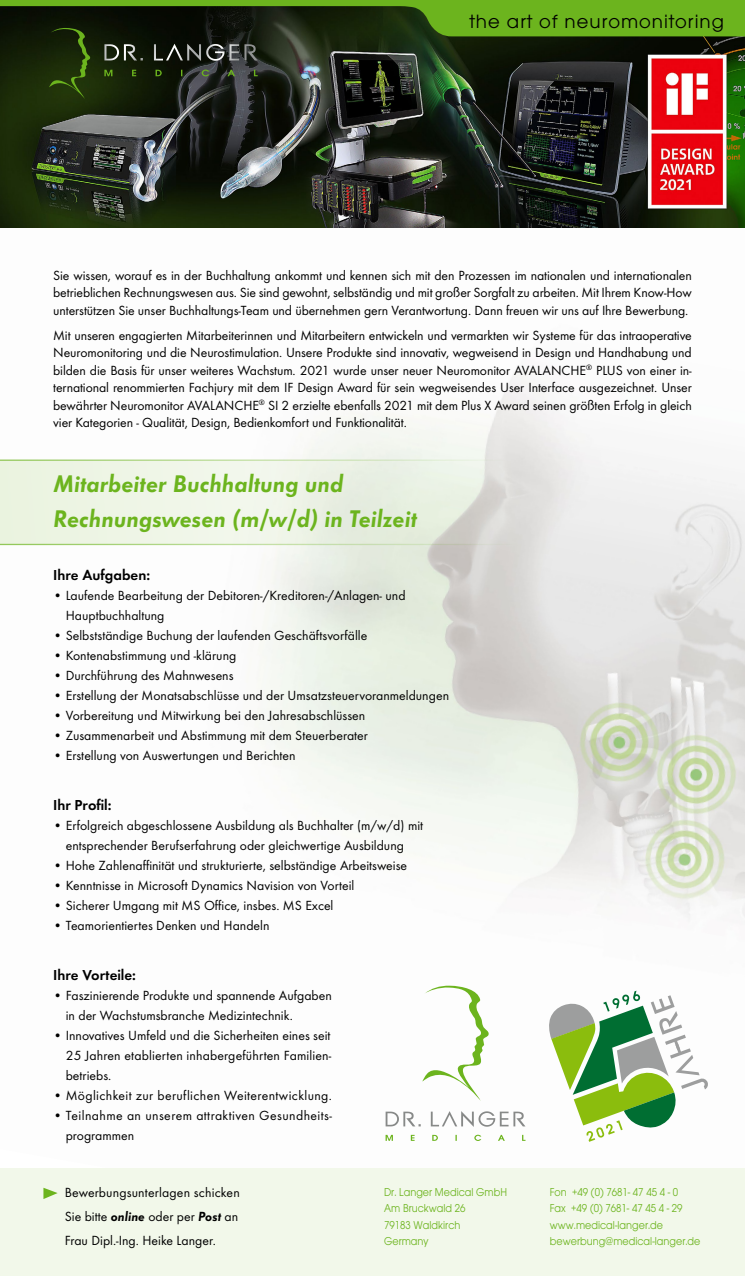
<style>
.page{position:relative;width:745px;height:1276px;background:#fff}
.page>*{position:absolute;margin:0;border:0;box-sizing:border-box;transform-origin:0 0}
.t1{font:italic 600 25px/35px "Futura T";color:#6cb41e}
.t2{font:20px "Avant Garde Gothic Itc T";letter-spacing:.05em;color:#000}
.t3{font:600 15px "Futura T";color:#000}
.t4{font:13.75px/17.5px "Futura T";color:#000;text-align:justify}
.t5{font:13.75px/20px "Futura T";letter-spacing:.03em;color:#000}
.t6{font:13.75px "Futura T";letter-spacing:.025em;color:#000}
.t7{font:11.88px/16.2px "Avant Garde Gothic Itc T";color:#6cb41e;scale:.9 1}
.s1{font-weight:600;font-style:italic}
</style>
<div class="page">
<img style="left:0;top:373px;width:744px;height:769px">
<svg style="left:0;top:459px;width:531px;height:86px;background:#e8efe0"></svg>
<img style="left:0;top:99px;width:744px;height:129px">
<div style="left:0;top:1168px;width:744px;height:108px;background:#f2f8ea"></div>
<svg style="left:0;top:0;width:744px;height:99px;background:#37461b"></svg>
<img style="left:124px;top:44px;width:133px;height:17px">
<svg style="left:43px;top:1187px;width:15px;height:12px"></svg>
<svg style="left:385px;top:1111px;width:140px;height:16px"></svg>
<svg style="left:385px;top:1134px;width:140px;height:7px"></svg>
<svg style="left:422px;top:985px;width:67px;height:116px"></svg>
<svg style="left:548px;top:990px;width:160px;height:151px"></svg>
<h2 class="t2" style="left:469px;top:9px;width:256px">the art of neuromonitoring</h2>
<p class="t4" style="left:53px;top:266px;width:639px">Sie wissen, worauf es in der Buchhaltung ankommt und kennen sich mit den Prozessen im nationalen und internationalen betrieblichen Rechnungswesen aus. Sie sind gewohnt, selbständig und mit großer Sorgfalt zu arbeiten. Mit Ihrem Know-How unterstützen Sie unser Buchhaltungs-Team und übernehmen gern Verantwortung. Dann freuen wir uns auf Ihre Bewerbung.</p>
<p class="t4" style="left:53px;top:326px;width:639px">Mit unseren engagierten Mitarbeiterinnen und Mitarbeitern entwickeln und vermarkten wir Systeme für das intraoperative Neuromonitoring und die Neurostimulation. Unsere Produkte sind innovativ, wegweisend in Design und Handhabung und bilden die Basis für unser weiteres Wachstum. 2021 wurde unser neuer Neuromonitor AVALANCHE<sup>®</sup> PLUS von einer in&shy;ternational renommierten Fachjury mit dem IF Design Award für sein wegweisendes User Interface ausgezeichnet. Unser bewährter Neuromonitor AVALANCHE<sup>®</sup> SI 2 erzielte ebenfalls 2021 mit dem Plus X Award seinen größten Erfolg in gleich vier Kategorien - Qualität, Design, Bedienkomfort und Funktionalität.</p>
<h1 class="t1" style="left:53px;top:466px;width:365px">Mitarbeiter Buchhaltung und<br>Rechnungswesen (m/w/d) in Teilzeit</h1>
<p class="t3" style="left:53px;top:566px;width:98px">Ihre Aufgaben:</p>
<p class="t4" style="left:66px;top:585px;width:341px;line-height:20px;text-indent:-12px">• Laufende Bearbeitung der Debitoren-/Kreditoren-/Anlagen- und<br>Hauptbuchhaltung</p>
<p class="t4" style="left:53px;top:626px;width:315px">• Selbstständige Buchung der laufenden Geschäftsvorfälle</p>
<p class="t4" style="left:53px;top:646px;width:184px">• Kontenabstimmung und -klärung</p>
<p class="t4" style="left:53px;top:666px;width:182px">• Durchführung des Mahnwesens</p>
<p class="t4" style="left:53px;top:686px;width:397px">• Erstellung der Monatsabschlüsse und der Umsatzsteuervoranmeldungen</p>
<p class="t4" style="left:53px;top:706px;width:313px">• Vorbereitung und Mitwirkung bei den Jahresabschlüssen</p>
<p class="t4" style="left:53px;top:726px;width:316px">• Zusammenarbeit und Abstimmung mit dem Steuerberater</p>
<p class="t4" style="left:53px;top:746px;width:244px">• Erstellung von Auswertungen und Berichten</p>
<p class="t3" style="left:53px;top:796px;width:60px">Ihr Profil:</p>
<p class="t4" style="left:53px;top:815px;width:371px;line-height:20px;text-align:center">• Erfolgreich abgeschlossene Ausbildung als Buchhalter (m/w/d) mit entsprechender Berufserfahrung oder gleichwertige Ausbildung</p>
<p class="t4" style="left:53px;top:856px;width:355px">• Hohe Zahlenaffinität und strukturierte, selbständige Arbeitsweise</p>
<p class="t4" style="left:53px;top:876px;width:302px">• Kenntnisse in Microsoft Dynamics Navision von Vorteil</p>
<p class="t4" style="left:53px;top:896px;width:281px">• Sicherer Umgang mit MS Office, insbes. MS Excel</p>
<p class="t4" style="left:53px;top:916px;width:218px">• Teamorientiertes Denken und Handeln</p>
<p class="t3" style="left:53px;top:966px;width:84px">Ihre Vorteile:</p>
<p class="t4" style="left:66px;top:985px;width:267px;line-height:20px;text-indent:-12px">• Faszinierende Produkte und spannende Aufgaben in der Wachstumsbranche Medizintechnik.</p>
<p class="t4" style="left:66px;top:1025px;width:267px;line-height:20px;text-indent:-12px">• Innovatives Umfeld und die Sicherheiten eines seit 25 Jahren etablierten inhabergeführten Familien&shy;betriebs.</p>
<p class="t6" style="left:53px;top:1087px;width:280px">• Möglichkeit zur beruflichen Weiterentwicklung.</p>
<p class="t5" style="left:66px;top:1105px;width:267px;text-indent:-12px">• Teilnahme an unserem attraktiven Gesundheits&shy;programmen</p>
<p class="t4" style="left:65px;top:1180px;width:176px;line-height:23.8px">Bewerbungsunterlagen schicken Sie bitte <span class="s1">online</span> oder per <span class="s1">Post</span> an Frau Dipl.-Ing. Heike Langer.</p>
<p class="t7" style="left:384px;top:1183px;width:138px">Dr. Langer Medical GmbH<br>Am Bruckwald 26<br>79183 Waldkirch<br>Germany</p>
<p class="t7" style="left:549px;top:1183px;width:168px">Fon +49 (0) 7681- 47 45 4 - 0<br>Fax +49 (0) 7681- 47 45 4 - 29 www.medical-langer.de bewerbung@medical-langer.de</p>
</div>
